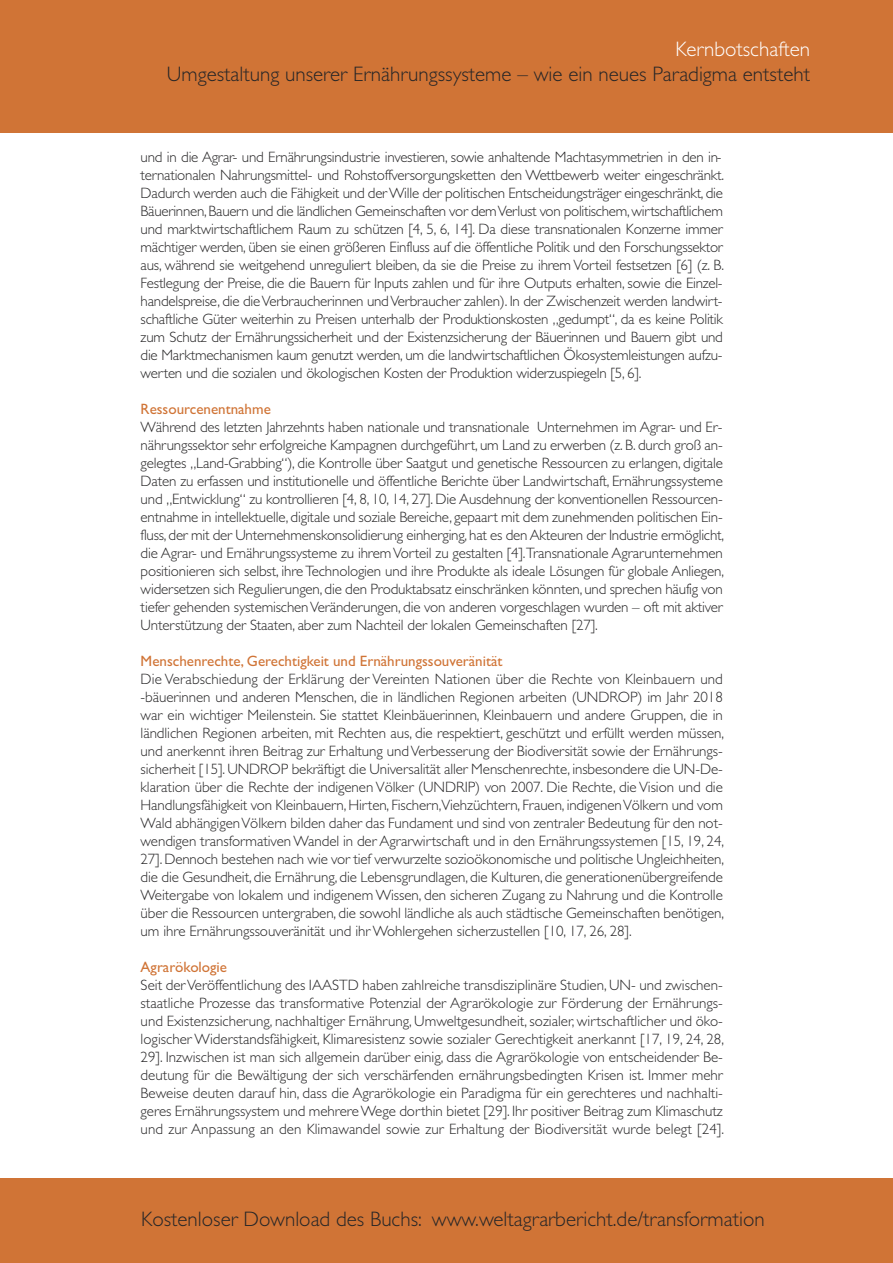
<style>
.page{position:relative;width:893px;height:1263px;background:#fff}
.page>*{position:absolute;margin:0;border:0;box-sizing:border-box;transform-origin:0 0}
.t1{font:300 21px "Gill Sans";color:#272627}
.t2{font:300 21px "Gill Sans";color:#fff}
.t3{font:300 15px/18px "Gill Sans";letter-spacing:-.015em;color:#272627;text-align:justify}
.t4{font:15px "Gill Sans";color:#d07436}
</style>
<div class="page">
<div style="left:0;top:1178px;width:893px;height:85px;background:#d07436"></div>
<div style="left:0;top:0;width:893px;height:132px;background:#d07436"></div>
<h1 class="t2" style="left:675px;top:36px;width:136px">Kernbotschaften</h1>
<h1 class="t1" style="left:167px;top:61px;width:645px">Umgestaltung unserer Ernährungssysteme – wie ein neues Paradigma entsteht</h1>
<p class="t3" style="left:141px;top:148px;width:585px;text-align:left">und in die Agrar- und Ernährungsindustrie investieren, sowie anhaltende Machtasymmetrien in den in&shy;ternationalen Nahrungsmittel- und Rohstoffversorgungsketten den Wettbewerb weiter eingeschränkt.<br>Dadurch werden auch die Fähigkeit und derWille der politischen Entscheidungsträger eingeschränkt, die Bäuerinnen,Bauern und die ländlichen Gemeinschaften vor demVerlust von politischem,wirtschaftlichem und marktwirtschaftlichem Raum zu schützen [4, 5, 6, 14]. Da diese transnationalen Konzerne immer mächtiger werden, üben sie einen größeren Einfluss auf die öffentliche Politik und den Forschungssektor aus, während sie weitgehend unreguliert bleiben, da sie die Preise zu ihrem Vorteil festsetzen [6] (z. B.<br>Festlegung der Preise, die die Bauern für Inputs zahlen und für ihre Outputs erhalten, sowie die Einzel&shy;handelspreise, die dieVerbraucherinnen undVerbraucher zahlen). In der Zwischenzeit werden landwirt&shy;schaftliche Güter weiterhin zu Preisen unterhalb der Produktionskosten „gedumpt“, da es keine Politik zum Schutz der Ernährungssicherheit und der Existenzsicherung der Bäuerinnen und Bauern gibt und die Marktmechanismen kaum genutzt werden, um die landwirtschaftlichen Ökosystemleistungen aufzu&shy;werten und die sozialen und ökologischen Kosten der Produktion widerzuspiegeln [5, 6].</p>
<p class="t4" style="left:141px;top:400px;width:132px">Ressourcenentnahme</p>
<p class="t3" style="left:141px;top:418px;width:585px">Während des letzten Jahrzehnts haben nationale und transnationale Unternehmen im Agrar- und Er&shy;nährungssektor sehr erfolgreiche Kampagnen durchgeführt, um Land zu erwerben (z. B. durch groß an&shy;gelegtes „Land-Grabbing“), die Kontrolle über Saatgut und genetische Ressourcen zu erlangen, digitale Daten zu erfassen und institutionelle und öffentliche Berichte über Landwirtschaft, Ernährungssysteme und „Entwicklung“ zu kontrollieren [4, 8, 10, 14, 27]. Die Ausdehnung der konventionellen Ressourcen&shy;entnahme in intellektuelle, digitale und soziale Bereiche, gepaart mit dem zunehmenden politischen Ein&shy;fluss, der mit der Unternehmenskonsolidierung einherging, hat es den Akteuren der Industrie ermöglicht, die Agrar- und Ernährungssysteme zu ihremVorteil zu gestalten [4].Transnationale Agrarunternehmen positionieren sich selbst, ihreTechnologien und ihre Produkte als ideale Lösungen für globale Anliegen, widersetzen sich Regulierungen, die den Produktabsatz einschränken könnten, und sprechen häufig von tiefer gehenden systemischenVeränderungen, die von anderen vorgeschlagen wurden – oft mit aktiver Unterstützung der Staaten, aber zum Nachteil der lokalen Gemeinschaften [27].</p>
<p class="t4" style="left:141px;top:652px;width:363px">Menschenrechte, Gerechtigkeit und Ernährungssouveränität</p>
<p class="t3" style="left:141px;top:670px;width:585px">Die Verabschiedung der Erklärung der Vereinten Nationen über die Rechte von Kleinbauern und -bäuerinnen und anderen Menschen, die in ländlichen Regionen arbeiten (UNDROP) im Jahr 2018 war ein wichtiger Meilenstein. Sie stattet Kleinbäuerinnen, Kleinbauern und andere Gruppen, die in ländlichen Regionen arbeiten, mit Rechten aus, die respektiert, geschützt und erfüllt werden müssen, und anerkennt ihren Beitrag zur Erhaltung undVerbesserung der Biodiversität sowie der Ernährungs&shy;sicherheit [15].UNDROP bekräftigt die Universalität aller Menschenrechte, insbesondere die UN-De&shy;klaration über die Rechte der indigenen Völker (UNDRIP) von 2007. Die Rechte, die Vision und die Handlungsfähigkeit von Kleinbauern,Hirten, Fischern,Viehzüchtern, Frauen, indigenenVölkern und vom Wald abhängigenVölkern bilden daher das Fundament und sind von zentraler Bedeutung für den not&shy;wendigen transformativen Wandel in der Agrarwirtschaft und in den Ernährungssystemen [15, 19, 24, 27].Dennoch bestehen nach wie vor tief verwurzelte sozioökonomische und politische Ungleichheiten, die die Gesundheit, die Ernährung, die Lebensgrundlagen, die Kulturen, die generationenübergreifende Weitergabe von lokalem und indigenem Wissen, den sicheren Zugang zu Nahrung und die Kontrolle über die Ressourcen untergraben, die sowohl ländliche als auch städtische Gemeinschaften benötigen, um ihre Ernährungssouveränität und ihr Wohlergehen sicherzustellen [10, 17, 26, 28].</p>
<p class="t4" style="left:141px;top:958px;width:88px">Agrarökologie</p>
<p class="t3" style="left:141px;top:976px;width:585px">Seit derVeröffentlichung des IAASTD haben zahlreiche transdisziplinäre Studien, UN- und zwischen&shy;staatliche Prozesse das transformative Potenzial der Agrarökologie zur Förderung der Ernährungs&shy;und Existenzsicherung, nachhaltiger Ernährung, Umweltgesundheit, sozialer, wirtschaftlicher und öko&shy;logischer Widerstandsfähigkeit, Klimaresistenz sowie sozialer Gerechtigkeit anerkannt [17, 19, 24, 28, 29]. Inzwischen ist man sich allgemein darüber einig, dass die Agrarökologie von entscheidender Be&shy;deutung für die Bewältigung der sich verschärfenden ernährungsbedingten Krisen ist. Immer mehr Beweise deuten darauf hin, dass die Agrarökologie ein Paradigma für ein gerechteres und nachhalti&shy;geres Ernährungssystem und mehrereWege dorthin bietet [29]. Ihr positiver Beitrag zum Klimaschutz und zur Anpassung an den Klimawandel sowie zur Erhaltung der Biodiversität wurde belegt [24].</p>
<h1 class="t1" style="left:141px;top:1206px;width:625px">Kostenloser Download des Buchs: www.weltagrarbericht.de/transformation</h1>
</div>
